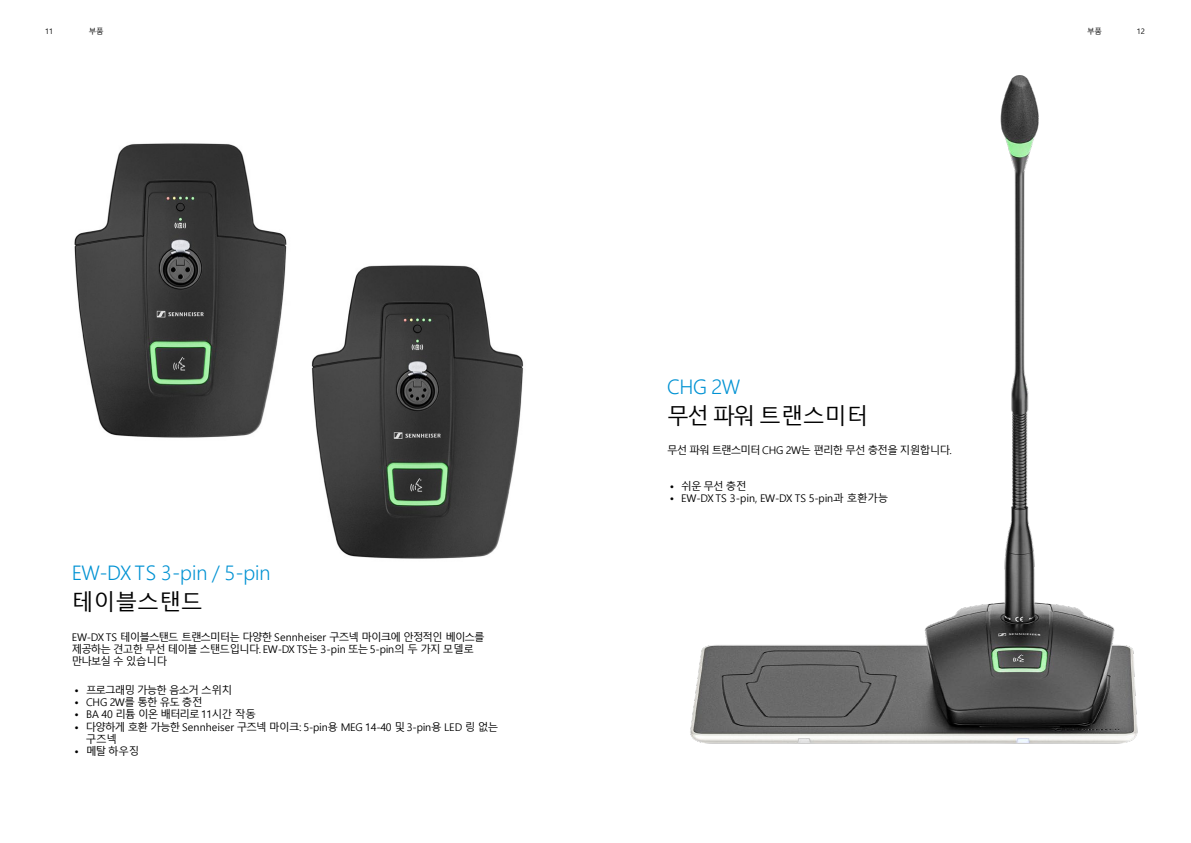
<style>
.page{position:relative;width:1191px;height:843px;background:#fff}
.page>*{position:absolute;margin:0;border:0;box-sizing:border-box;transform-origin:0 0}
.t1{font:22px "Malgun Gothic";letter-spacing:-.005em;color:#000}
.t2{font:300 20px "Malgun Gothic";letter-spacing:-.015em;color:#0092d3}
.t3{font:10.6px/12px "Malgun Gothic";letter-spacing:-.08em;color:#000}
.t4{font:10.6px/12px "Malgun Gothic";letter-spacing:-.02em;color:#000}
.t5{font:10.6px "Malgun Gothic";letter-spacing:-.06em;color:#000}
.t6{font:7.6px "Malgun Gothic";letter-spacing:-.03em;color:#000}
</style>
<div class="page">
<img style="left:690px;top:75px;width:448px;height:669px">
<img style="left:311px;top:265px;width:213px;height:294px">
<img style="left:74px;top:143px;width:213px;height:295px">
<p class="t6" style="left:45px;top:27px;width:10px">11</p>
<p class="t6" style="left:89px;top:27px;width:16px">부품</p>
<p class="t2" style="left:72px;top:561px;width:200px">EW-DX TS 3-pin / 5-pin</p>
<p class="t1" style="left:72px;top:589px;width:133px">테이블스탠드</p>
<p class="t3" style="left:72px;top:630px;width:415px">EW-DX TS 테이블스탠드 트랜스미터는 다양한 Sennheiser 구즈넥 마이크에 안정적인 베이스를 제공하는 견고한 무선 테이블 스탠드입니다. EW-DX TS는 3-pin 또는 5-pin의 두 가지 모델로 만나보실 수 있습니다</p>
<p class="t3" style="left:75px;top:683px;width:159px">• 프로그래밍 가능한 음소거 스위치</p>
<p class="t5" style="left:75px;top:695px;width:130px">• CHG 2W를 통한 유도 충전</p>
<p class="t5" style="left:75px;top:707px;width:183px">• BA 40 리튬 이온 배터리로11시간 작동</p>
<p class="t4" style="left:86px;top:720px;width:414px;text-indent:-11px">• 다양하게 호환 가능한 Sennheiser 구즈넥 마이크: 5-pin용 MEG 14-40 및 3-pin용 LED 링 없는 구즈넥</p>
<p class="t5" style="left:75px;top:744px;width:66px">• 메탈 하우징</p>
<p class="t6" style="left:1087px;top:27px;width:16px">부품</p>
<p class="t6" style="left:1137px;top:27px;width:10px">12</p>
<p class="t2" style="left:667px;top:375px;width:75px">CHG 2W</p>
<p class="t1" style="left:667px;top:403px;width:203px">무선 파워 트랜스미터</p>
<p class="t3" style="left:667px;top:444px;width:286px">무선 파워 트랜스미터 CHG 2W는 편리한 무선 충전을 지원합니다.</p>
<p class="t5" style="left:670px;top:479px;width:78px">• 쉬운무선 충전</p>
<p class="t4" style="left:670px;top:492px;width:220px">• EW-DX TS 3-pin, EW-DX TS 5-pin과 호환가능</p>
</div>
